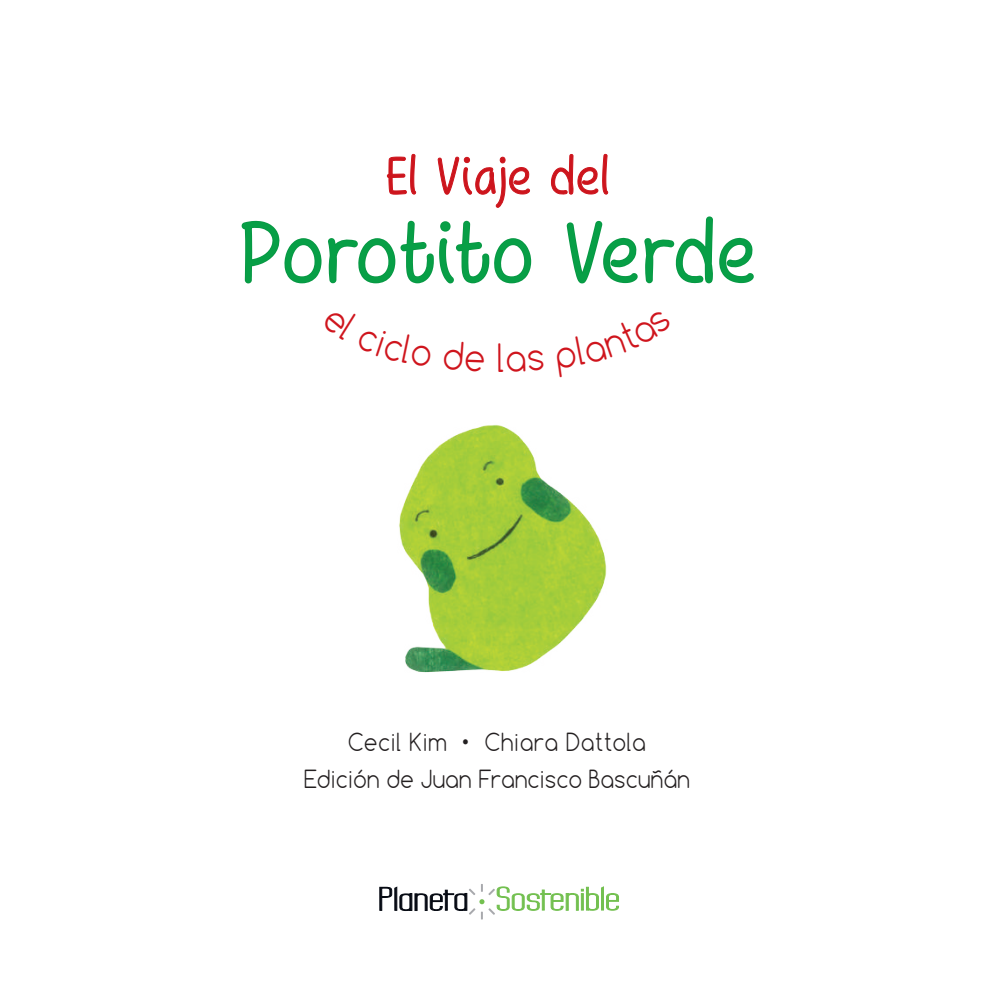
<style>
.page{position:relative;width:994px;height:994px;background:#fff}
.page>*{position:absolute;margin:0;border:0;box-sizing:border-box;transform-origin:0 0}
.t1{font:86.8px "Girls Have Many Secrets";letter-spacing:.04em;color:#079f46}
.t2{font:53.02px "Girls Have Many Secrets";letter-spacing:.04em;color:#cd151d}
.t3{font:300 36.75px "Comfortaa";color:#cf151d;scale:.9 1}
.t4{font:300 23.45px/36.6px "Comfortaa";letter-spacing:.02em;color:#231f20;text-align:center;scale:.9 1}
</style>
<div class="page">
<svg style="left:379px;top:884px;width:240px;height:35px"></svg>
<svg style="left:551px;top:153px;width:203px;height:131px"></svg>
<img style="left:399px;top:425px;width:208px;height:248px">
<svg style="left:241px;top:153px;width:291px;height:131px"></svg>
<h2 class="t2" style="left:385px;top:145px;width:225px">El Viaje del</h2>
<h1 class="t1" style="left:239px;top:203px;width:518px">Porotito Verde</h1>
<h3 class="t3" style="left:497px;top:334px;width:10px">l</h3>
<p class="t4" style="left:304px;top:724px;width:430px">Cecil Kim • Chiara Dattola<br>Edición de Juan Francisco Bascuñán</p>
</div>
